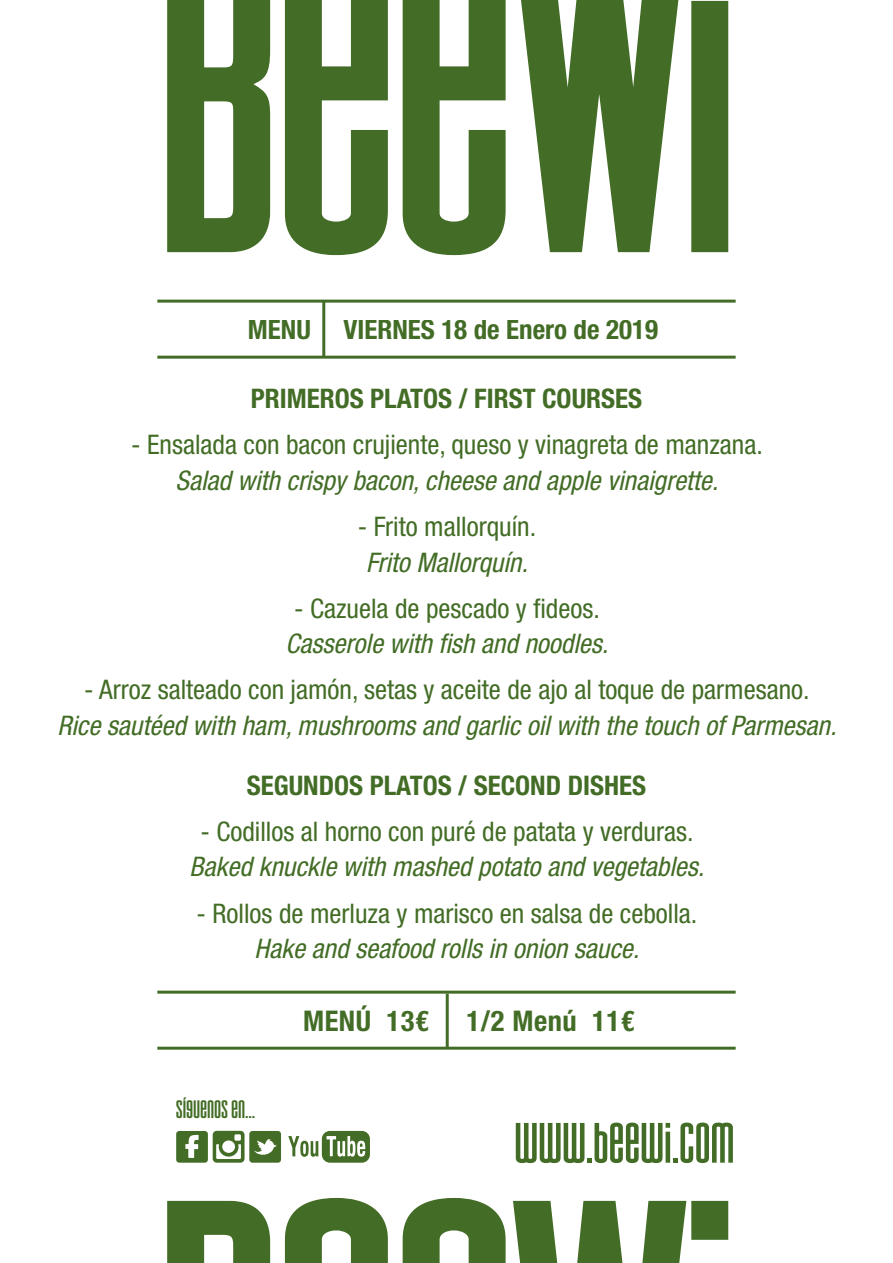
<style>
.page{position:relative;width:893px;height:1263px;background:#fff}
.page>*{position:absolute;margin:0;border:0;box-sizing:border-box;transform-origin:0 0}
.t1{font:60.9px "Los Alamos Pro Fat Man";letter-spacing:.02em;color:#436d26}
.t2{font:700 condensed 28.5px "Helvetica Neue LT Std";letter-spacing:.02em;color:#436d26}
.t3{font:condensed 27px "Helvetica Neue LT Std";color:#436d26}
.t4{font:italic condensed 27px "Helvetica Neue LT Std";color:#436d26}
.t5{font:700 condensed 27px "Helvetica Neue LT Std";color:#436d26}
.t6{font:27px "Los Alamos Pro Fat Man";letter-spacing:.02em;color:#436d26}
</style>
<div class="page">
<svg style="left:167px;top:0;width:561px;height:255px;fill:#436d26"></svg>
<svg style="left:167px;top:1198px;width:561px;height:65px"></svg>
<svg style="left:288px;top:1131px;width:82px;height:32px"></svg>
<svg style="left:176px;top:1131px;width:105px;height:32px"></svg>
<hr style="left:157px;top:356px;width:579px;height:3px;background:#436d26">
<hr style="left:157px;top:1047px;width:579px;height:3px;background:#436d26">
<hr style="left:157px;top:300px;width:579px;height:3px;background:#436d26">
<hr style="left:157px;top:991px;width:579px;height:3px;background:#436d26">
<hr style="left:322px;top:302px;width:3px;height:55px;background:#436d26">
<hr style="left:446px;top:994px;width:3px;height:55px;background:#436d26">
<p class="t5" style="left:248px;top:313px;width:411px">MENÚ VIERNES 18 de Enero de 2019</p>
<p class="t5" style="left:251px;top:382px;width:393px">PRIMEROS PLATOS / FIRST COURSES</p>
<p class="t3" style="left:131px;top:429px;width:633px">- Ensalada con bacon crujiente, queso y vinagreta de manzana.</p>
<p class="t4" style="left:176px;top:465px;width:544px">Salad with crispy bacon, cheese and apple vinaigrette.</p>
<p class="t3" style="left:358px;top:511px;width:180px">- Frito mallorquín.</p>
<p class="t4" style="left:366px;top:546px;width:163px">Frito Mallorquín.</p>
<p class="t3" style="left:294px;top:592px;width:307px">- Cazuela de pescado y fideos.</p>
<p class="t4" style="left:286px;top:628px;width:324px">Casserole with fish and noodles.</p>
<p class="t3" style="left:84px;top:674px;width:727px">- Arroz salteado con jamón, setas y aceite de ajo al toque de parmesano.</p>
<p class="t4" style="left:57px;top:710px;width:780px">Rice sautéed with ham, mushrooms and garlic oil with the touch of Parmesan.</p>
<p class="t5" style="left:247px;top:769px;width:401px">SEGUNDOS PLATOS / SECOND DISHES</p>
<p class="t3" style="left:200px;top:816px;width:495px">- Codillos al horno con puré de patata y verduras.</p>
<p class="t4" style="left:189px;top:851px;width:516px">Baked knuckle with mashed potato and vegetables.</p>
<p class="t3" style="left:197px;top:897px;width:502px">- Rollos de merluza y marisco en salsa de cebolla.</p>
<p class="t4" style="left:255px;top:933px;width:386px">Hake and seafood rolls in onion sauce.</p>
<p class="t6" style="left:176px;top:1093px;width:80px">SÍGUENOS EN...</p>
<p class="t2" style="left:303px;top:1004px;width:127px">MENÚ_13€</p>
<p class="t2" style="left:466px;top:1004px;width:170px">1/2 Menú_11€</p>
<h1 class="t1" style="left:515px;top:1107px;width:220px">WWW.BEEWI.COM</h1>
</div>
